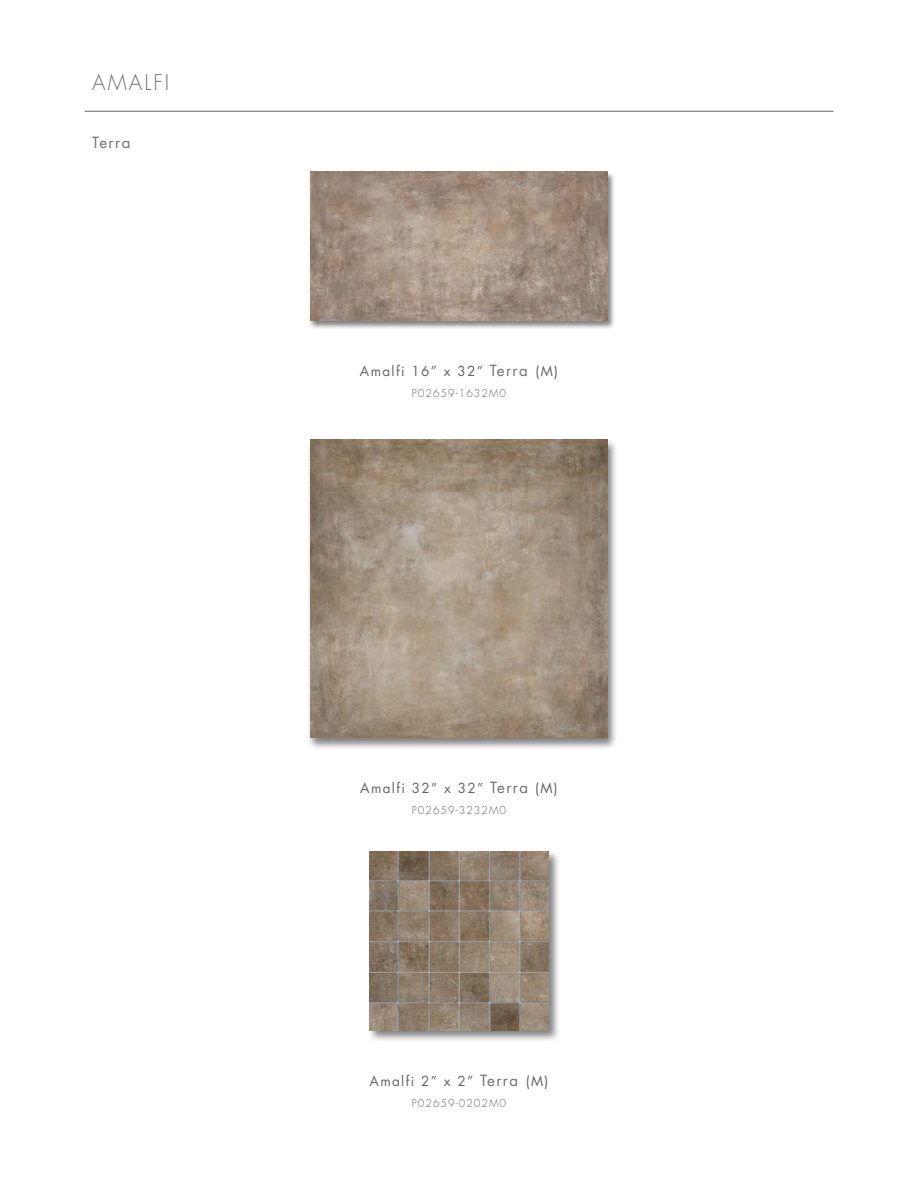
<style>
.page{position:relative;width:918px;height:1188px;background:#fff}
.page>*{position:absolute;margin:0;border:0;box-sizing:border-box;transform-origin:0 0}
.t1{font:300 21px "Futura LT";letter-spacing:.1em;color:#717073}
.t2{font:15px "Futura LT";letter-spacing:.1em;color:#717073}
.t3{font:13.5px "Futura LT";letter-spacing:.1em;color:#61646a}
.t4{font:300 10.5px "Futura LT";letter-spacing:.1em;color:#61646a}
.s1{font-size:15px;color:#717073}
</style>
<div class="page">
<hr style="left:85px;top:111px;width:748px;height:1px;background:#61646a">
<div style="left:307px;top:439px;width:311px;height:311px;background:#000;opacity:.5"></div>
<img style="left:310px;top:440px;width:298px;height:298px">
<div style="left:367px;top:849px;width:194px;height:194px;background:#000;opacity:.5"></div>
<img style="left:369px;top:851px;width:180px;height:179px">
<div style="left:308px;top:171px;width:307px;height:159px;background:#000;opacity:.5"></div>
<img style="left:310px;top:172px;width:298px;height:149px">
<h1 class="t1" style="left:92px;top:69px;width:78px">AMALFI</h1>
<p class="t2" style="left:92px;top:133px;width:40px">Terra</p>
<p class="t3" style="left:360px;top:362px;width:200px">Amalfi 16” x 32” <span class="s1">Terra</span> (M)</p>
<p class="t4" style="left:412px;top:387px;width:96px">P02659-1632M0</p>
<p class="t3" style="left:360px;top:779px;width:199px">Amalfi 32” x 32” <span class="s1">Terra</span> (M)</p>
<p class="t4" style="left:412px;top:804px;width:96px">P02659-3232M0</p>
<p class="t3" style="left:370px;top:1072px;width:180px">Amalfi 2” x 2” <span class="s1">Terra</span> (M)</p>
<p class="t4" style="left:412px;top:1097px;width:96px">P02659-0202M0</p>
</div>
